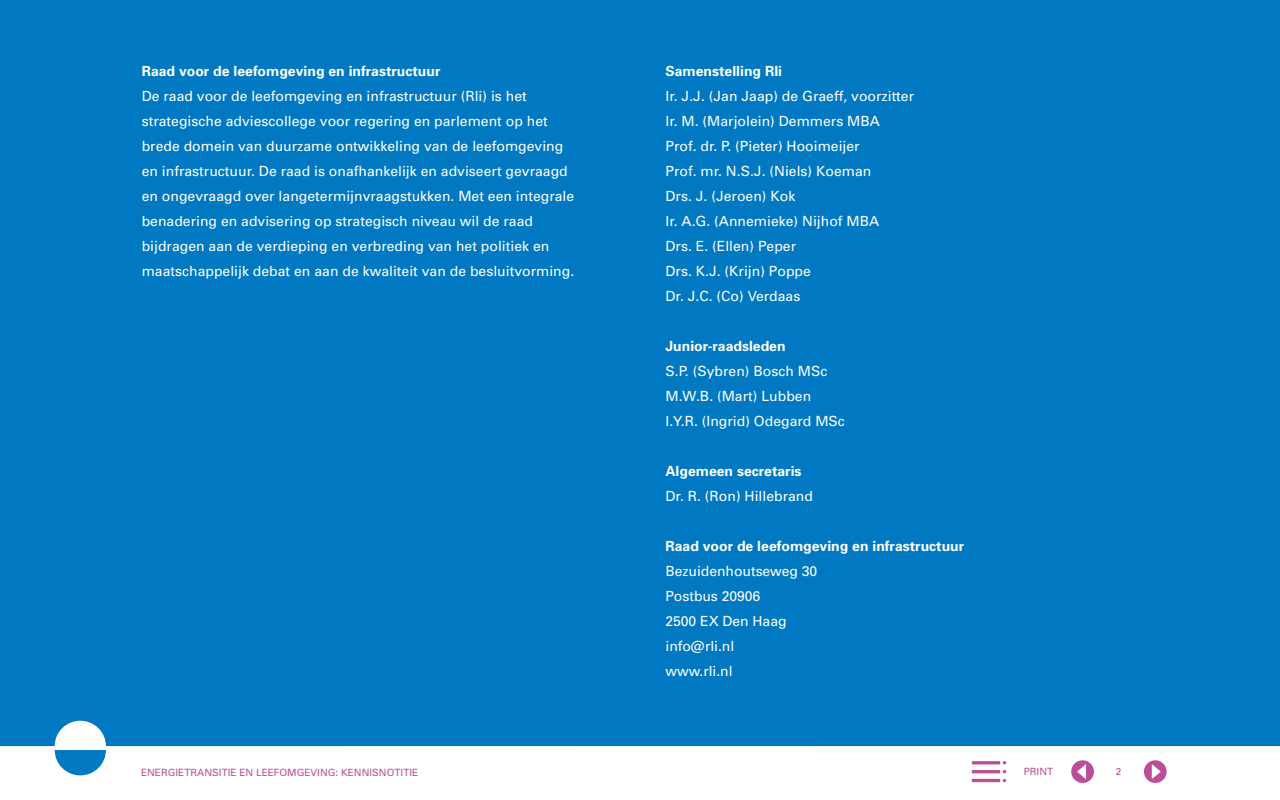
<style>
.page{position:relative;width:1280px;height:800px;background:#0079c2}
.page>*{position:absolute;margin:0;border:0;box-sizing:border-box;transform-origin:0 0}
.platte_tekst__P{font:14px/25px "Univers";color:#fff}
.Alinea_kop_vet_wit{font:700 14px "Univers";color:#fff}
.Alinea_kop_vet_H1{font:700 14px "Univers";color:#fff}
.t1{font:10px "Univers";color:#ba4e98}
</style>
<div class="page">
<svg style="left:0;top:721px;width:1280px;height:79px;fill:#fff"></svg>
<hr style="left:972px;top:779px;width:28px;height:3px;background:#ba4e98">
<hr style="left:972px;top:770px;width:28px;height:3px;background:#ba4e98">
<hr style="left:972px;top:761px;width:28px;height:3px;background:#ba4e98">
<svg style="left:1144px;top:760px;width:23px;height:23px"></svg>
<svg style="left:1071px;top:760px;width:23px;height:23px"></svg>
<h1 class="Alinea_kop_vet_H1" style="left:142px;top:62px;width:300px">Raad voor de leefomgeving en infrastructuur</h1>
<p class="platte_tekst__P" style="left:142px;top:83px;width:434px">De raad voor de leefomgeving en infrastructuur (Rli) is het strategische adviescollege voor regering en parlement op het brede domein van duurzame ontwikkeling van de leefomgeving en infrastructuur. De raad is onafhankelijk en adviseert gevraagd en ongevraagd over langetermijnvraagstukken. Met een integrale benadering en advisering op strategisch niveau wil de raad bijdragen aan de verdieping en verbreding van het politiek en maatschappelijk debat en aan de kwaliteit van de besluitvorming.</p>
<p class="t1" style="left:141px;top:766px;width:279px">ENERGIETRANSITIE EN LEEFOMGEVING: KENNISNOTITIE</p>
<h2 class="Alinea_kop_vet_wit" style="left:666px;top:62px;width:118px">Samenstelling Rli</h2>
<p class="platte_tekst__P" style="left:666px;top:83px;width:250px">Ir. J.J. (Jan Jaap) de Graeff, voorzitter</p>
<p class="platte_tekst__P" style="left:666px;top:108px;width:216px">Ir. M. (Marjolein) Demmers MBA</p>
<p class="platte_tekst__P" style="left:666px;top:133px;width:196px">Prof. dr. P. (Pieter) Hooimeijer</p>
<p class="platte_tekst__P" style="left:666px;top:158px;width:207px">Prof. mr. N.S.J. (Niels) Koeman</p>
<p class="platte_tekst__P" style="left:666px;top:183px;width:131px">Drs. J. (Jeroen) Kok</p>
<p class="platte_tekst__P" style="left:666px;top:208px;width:215px">Ir. A.G. (Annemieke) Nijhof MBA</p>
<p class="platte_tekst__P" style="left:666px;top:233px;width:132px">Drs. E. (Ellen) Peper</p>
<p class="platte_tekst__P" style="left:666px;top:258px;width:147px">Drs. K.J. (Krijn) Poppe</p>
<p class="platte_tekst__P" style="left:666px;top:283px;width:136px">Dr. J.C. (Co) Verdaas</p>
<h2 class="Alinea_kop_vet_wit" style="left:666px;top:337px;width:122px">Junior-raadsleden</h2>
<p class="platte_tekst__P" style="left:666px;top:358px;width:163px">S.P. (Sybren) Bosch MSc</p>
<p class="platte_tekst__P" style="left:666px;top:383px;width:147px">M.W.B. (Mart) Lubben</p>
<p class="platte_tekst__P" style="left:666px;top:408px;width:181px">I.Y.R. (Ingrid) Odegard MSc</p>
<h2 class="Alinea_kop_vet_wit" style="left:666px;top:462px;width:138px">Algemeen secretaris</h2>
<p class="platte_tekst__P" style="left:666px;top:483px;width:149px">Dr. R. (Ron) Hillebrand</p>
<h2 class="Alinea_kop_vet_wit" style="left:666px;top:537px;width:300px">Raad voor de leefomgeving en infrastructuur</h2>
<p class="platte_tekst__P" style="left:666px;top:558px;width:153px">Bezuidenhoutseweg 30</p>
<p class="platte_tekst__P" style="left:666px;top:583px;width:96px">Postbus 20906</p>
<p class="platte_tekst__P" style="left:666px;top:608px;width:123px">2500 EX Den Haag</p>
<p class="platte_tekst__P" style="left:666px;top:633px;width:70px">info@rli.nl</p>
<p class="platte_tekst__P" style="left:666px;top:658px;width:69px">www.rli.nl</p>
<p class="t1" style="left:1024px;top:765px;width:31px">PRINT</p>
<p class="t1" style="left:1116px;top:765px;width:7px">2</p>
</div>
